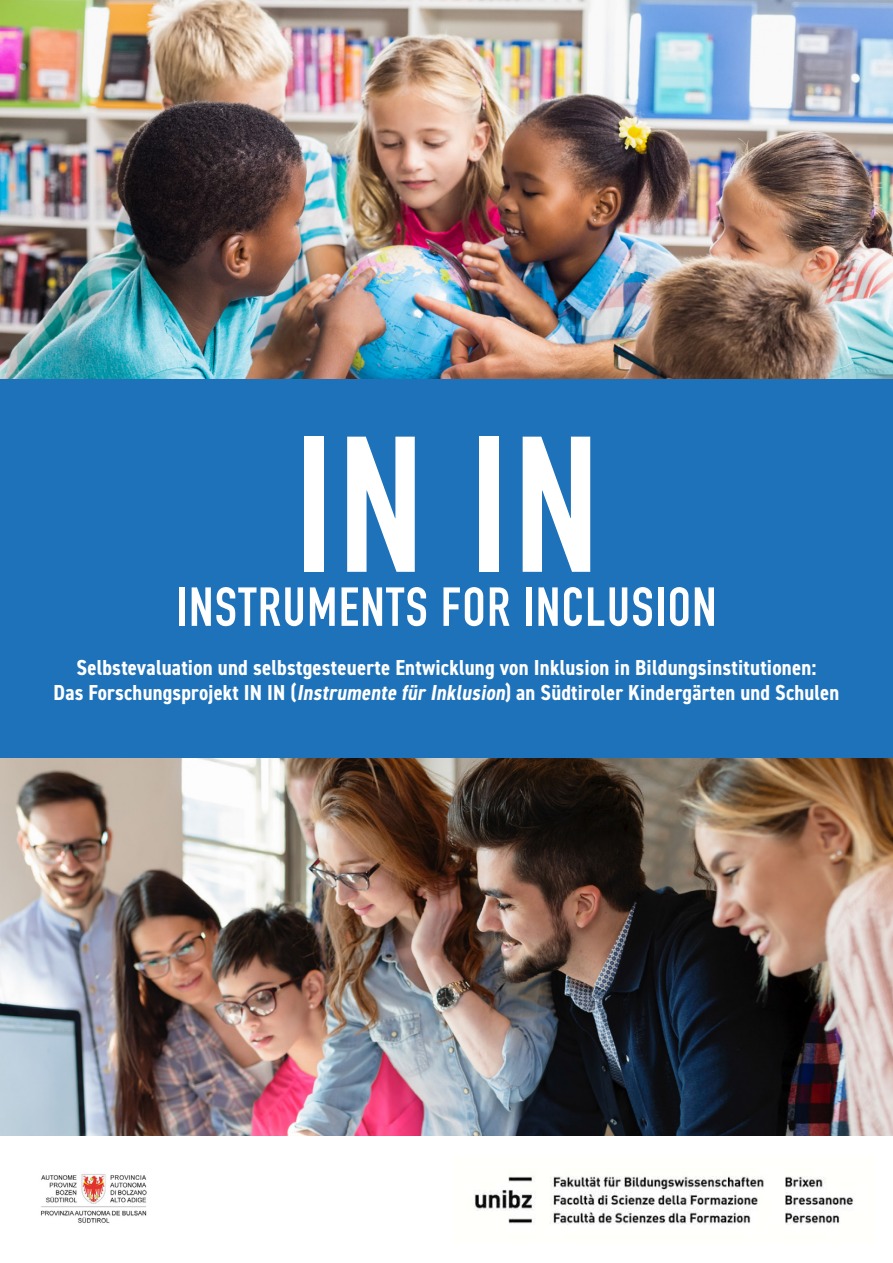
<style>
.page{position:relative;width:893px;height:1263px;background:#fff}
.page>*{position:absolute;margin:0;border:0;box-sizing:border-box;transform-origin:0 0}
.t1{font:700 189.9px "DIN Condensed";color:#fff}
.t2{font:700 54px "DIN Condensed";letter-spacing:.03em;color:#fff}
.t3{font:700 condensed 21.75px/25.5px "DIN2014";letter-spacing:.01em;color:#fff;text-align:center}
.s1{font-style:italic}
</style>
<div class="page">
<img style="left:1px;top:758px;width:892px;height:378px">
<img style="left:0;top:0;width:893px;height:676px">
<div style="left:1px;top:379px;width:892px;height:379px;background:#1e72ba"></div>
<img style="left:474px;top:1176px;width:380px;height:49px">
<img style="left:40px;top:1174px;width:107px;height:49px">
<h1 class="t1" style="left:294px;top:377px;width:306px">IN IN</h1>
<h2 class="t2" style="left:177px;top:571px;width:541px">INSTRUMENTS FOR INCLUSION</h2>
<p class="t3" style="left:54px;top:654px;width:787px">Selbstevaluation und selbstgesteuerte Entwicklung von Inklusion in Bildungsinstitutionen:<br>Das Forschungsprojekt IN IN (<span class="s1">Instrumente für Inklusion</span>) an Südtiroler Kindergärten und Schulen</p>
</div>
